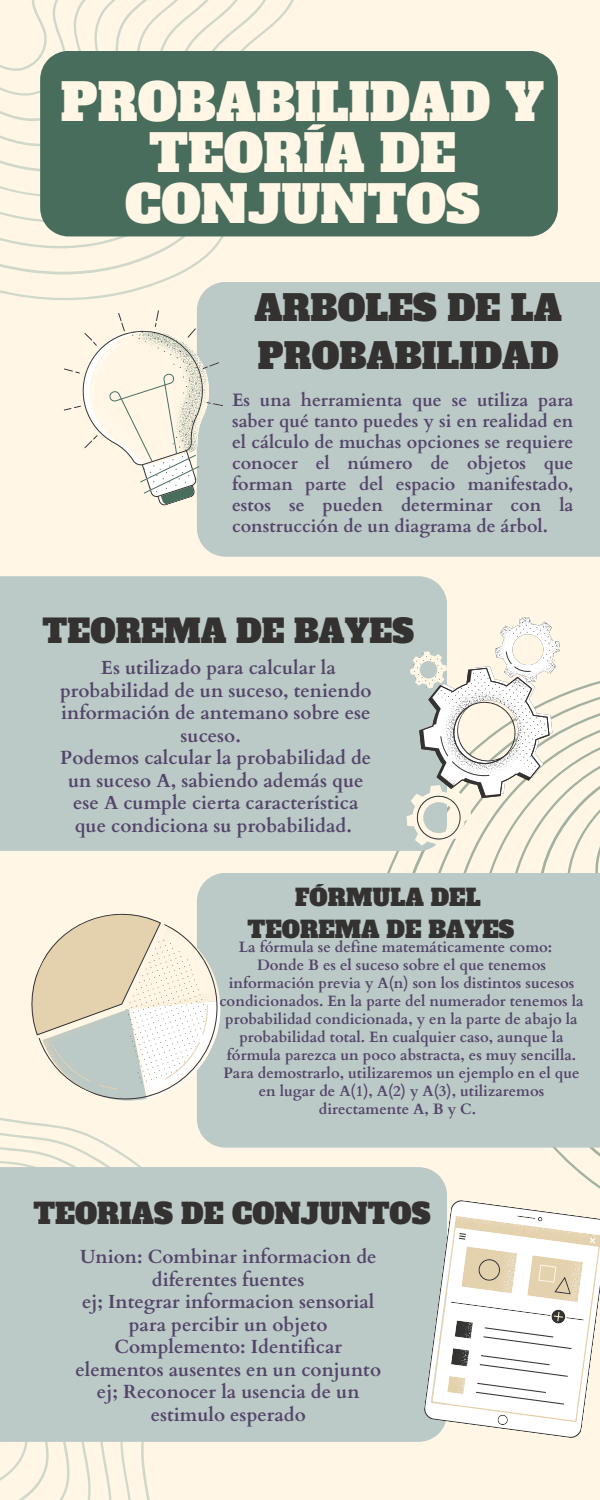
<style>
.page{position:relative;width:600px;height:1500px;background:#fff6e5}
.page>*{position:absolute;margin:0;border:0;box-sizing:border-box;transform-origin:0 0}
.t1{font:50px/51px "Alfa Slab One";color:#fff6e5;text-align:center}
.t2{font:35px/48.8px "Alfa Slab One";color:#333231}
.t3{font:32px "Alfa Slab One";color:#333231}
.t4{font:28px "Alfa Slab One";color:#333231}
.t5{font:23px/31.5px "Alfa Slab One";color:#333231;text-align:center}
.t6{font:700 19px/22.5px "Cardo";color:#534569;text-align:center}
.t7{font:700 18px/21px "Cardo";color:#534569;text-align:justify}
.t8{font:700 15px/18px "Cardo";color:#534569;text-align:center}
</style>
<div class="page">
<svg style="left:387px;top:681px;width:213px;height:508px"></svg>
<svg style="left:0;top:1130px;width:150px;height:370px"></svg>
<div style="left:199px;top:873px;width:401px;height:275px;background:#bbc9c7"></div>
<div style="left:0;top:1167px;width:447px;height:275px;background:#bbc9c7"></div>
<svg style="left:0;top:883px;width:248px;height:247px"></svg>
<svg style="left:423px;top:1199px;width:177px;height:240px;background:#ece9e2"></svg>
<div style="left:197px;top:282px;width:403px;height:275px;background:#bbc9c7"></div>
<div style="left:0;top:576px;width:447px;height:275px;background:#bbc9c7"></div>
<svg style="left:0;top:0;width:302px;height:301px"></svg>
<div style="left:40px;top:51px;width:518px;height:185px;background:#486d5d"></div>
<svg style="left:40px;top:288px;width:216px;height:238px"></svg>
<svg style="left:389px;top:614px;width:186px;height:239px"></svg>
<svg style="left:397px;top:615px;width:182px;height:227px"></svg>
<h2 class="t1" style="left:61px;top:78px;width:485px">PROBABILIDAD Y<br>TEORÍA DE<br>CONJUNTOS</h2>
<h5 class="t2" style="left:254px;top:284px;width:309px">ARBOLES DE LA<br>PROBABILIDAD</h5>
<p class="t7" style="left:232px;top:389px;width:343px">Es una herramienta que se utiliza para saber qué tanto puedes y si en realidad en el cálculo de muchas opciones se requiere conocer el número de objetos que forman parte del espacio manifestado, estos se pueden determinar con la construcción de un diagrama de árbol.</p>
<h1 class="t3" style="left:43px;top:610px;width:373px">TEOREMA DE BAYES</h1>
<p class="t6" style="left:60px;top:657px;width:313px">Es utilizado para calcular la probabilidad de un suceso, teniendo información de antemano sobre ese suceso.<br>Podemos calcular la probabilidad de un suceso A, sabiendo además que ese A cumple cierta característica que condiciona su probabilidad.</p>
<p class="t5" style="left:248px;top:883px;width:268px">FÓRMULA DEL<br>TEOREMA DE BAYES</p>
<h2 class="t8" style="left:239px;top:938px;width:315px">La fórmula se define matemáticamente como:</h2>
<h5 class="t8" style="left:219px;top:956px;width:366px">Donde B es el suceso sobre el que tenemos información previa y A(n) son los distintos sucesos condicionados. En la parte del numerador tenemos la probabilidad condicionada, y en la parte de abajo la probabilidad total. En cualquier caso, aunque la fórmula parezca un poco abstracta, es muy sencilla.<br>Para demostrarlo, utilizaremos un ejemplo en el que en lugar de A(1), A(2) y A(3), utilizaremos directamente A, B y C.</h5>
<p class="t4" style="left:33px;top:1195px;width:399px">TEORIAS DE CONJUNTOS</p>
<h4 class="t6" style="left:75px;top:1246px;width:307px">Union: Combinar informacion de diferentes fuentes<br>ej; Integrar informacion sensorial para percibir un objeto<br>Complemento: Identificar elementos ausentes en un conjunto ej; Reconocer la usencia de un estimulo esperado</h4>
</div>
